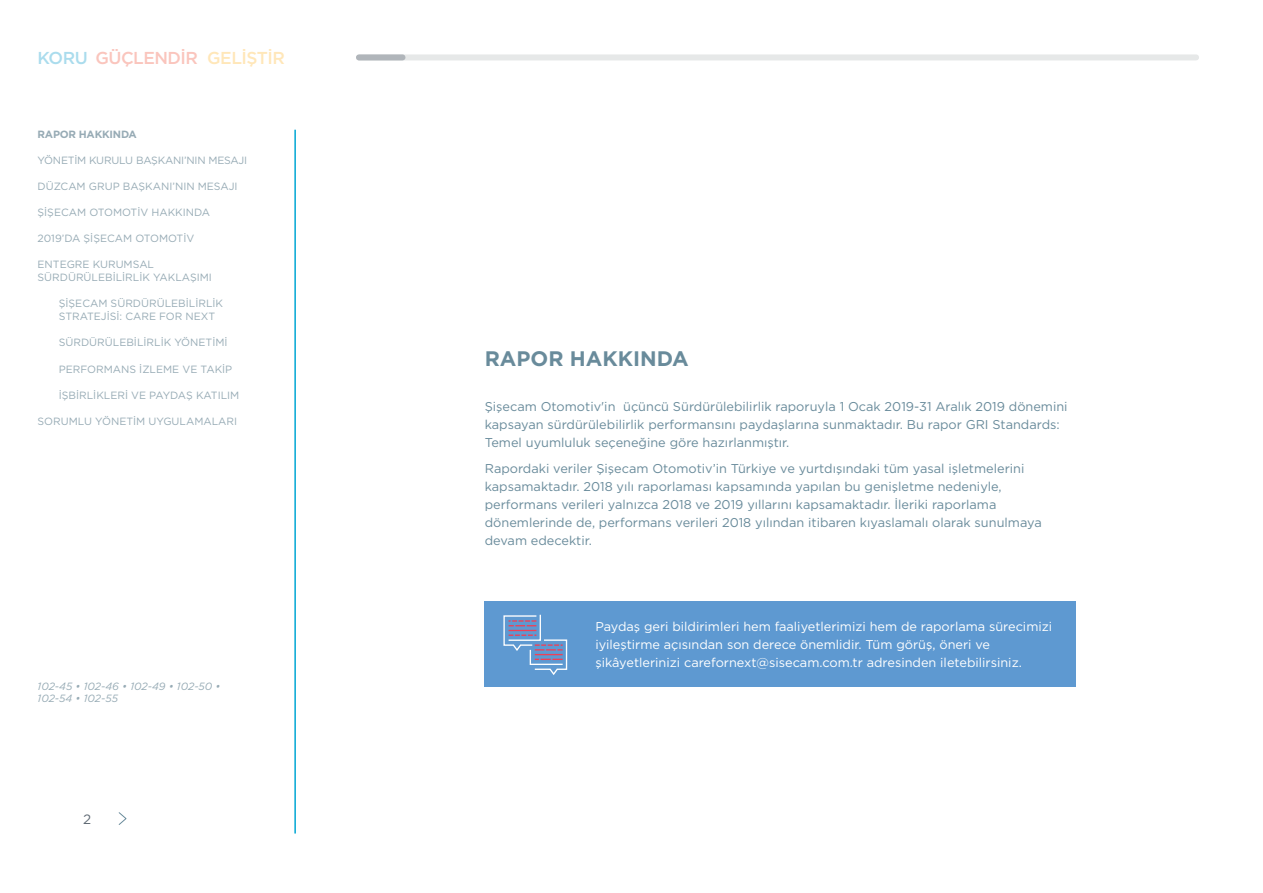
<style>
.page{position:relative;width:1263px;height:893px;background:#fff}
.page>*{position:absolute;margin:0;border:0;box-sizing:border-box;transform-origin:0 0}
.t1{font:700 21px "Gotham";color:#698b9b}
.t2{font:500 17.25px "Gotham";letter-spacing:-.03em;color:#fac5bd}
.t3{font:13.5px "Gotham";color:#5e6973}
.t4{font:12.75px/18px "Gotham";color:#698b9b}
.t5{font:12.75px/18px "Gotham";color:#fff}
.t6{font:10.5px/13.5px "Gotham";color:#97abb5}
.t7{font:italic 10.5px/12.6px "Gotham";color:#97abb5}
.t8{font:10.5px "Gotham";letter-spacing:-.02em;color:#97abb5}
.t9{font:700 10.5px "Gotham";letter-spacing:-.02em;color:#97abb5}
.s1{color:#aadced}
.s2{color:#ffe7b9}
</style>
<div class="page">
<svg style="left:118px;top:812px;width:9px;height:13px"></svg>
<div style="left:485px;top:602px;width:591px;height:85px;background:#5e99d1"></div>
<svg style="left:503px;top:614px;width:65px;height:61px"></svg>
<hr style="left:294px;top:130px;width:2px;height:703px;background:#00a6d3">
<div style="left:359px;top:54px;width:837px;height:6px;background:#e6e8e8"></div>
<div style="left:359px;top:54px;width:43px;height:6px;background:#b0b5ba"></div>
<h2 class="t2" style="left:38px;top:47px;width:249px"><span class="s1">KORU</span> GÜÇLENDİR <span class="s2">GELİŞTİR</span></h2>
<p class="t9" style="left:38px;top:127px;width:101px">RAPOR HAKKINDA</p>
<p class="t8" style="left:38px;top:154px;width:211px">YÖNETI M KURULU BAŞKANI’NIN MESAJI</p>
<p class="t6" style="left:38px;top:179px;width:202px">DÜZCAM GRUP BAŞKANI’NIN MESAJI</p>
<p class="t6" style="left:38px;top:205px;width:174px">ŞİŞECAM OTOMOTİV HAKKINDA</p>
<p class="t6" style="left:38px;top:231px;width:158px">2019’DA ŞİŞECAM OTOMOTİV</p>
<p class="t6" style="left:38px;top:257px;width:176px">ENTEGRE KURUMSAL<br>SÜRDÜRÜLEBİLİRLİK YAKLAŞIMI</p>
<p class="t6" style="left:59px;top:296px;width:166px">ŞIŞECAM SÜRDÜRÜLEBI LI RLI K<br>STRATEJISI : CARE FOR NEXT</p>
<p class="t6" style="left:59px;top:336px;width:170px">SÜRDÜRÜLEBILIRLIK YÖNETIMI</p>
<p class="t6" style="left:59px;top:362px;width:175px">PERFORMANS İZLEME VE TAKIP</p>
<p class="t6" style="left:59px;top:388px;width:182px">İŞBI RLI KLERI VE PAYDAŞ KATILIM</p>
<p class="t6" style="left:38px;top:414px;width:201px">SORUMLU YÖNETİM UYGULAMALARI</p>
<p class="t7" style="left:38px;top:679px;width:185px">102-45 • 102-46 • 102-49 • 102-50 •<br>102-54 • 102-55</p>
<p class="t3" style="left:83px;top:811px;width:10px">2</p>
<h1 class="t1" style="left:485px;top:345px;width:205px">RAPOR HAKKINDA</h1>
<p class="t4" style="left:485px;top:397px;width:584px">Şişecam Otomotiv'in üçüncü Sürdürülebilirlik raporuyla 1 Ocak 2019-31 Aralık 2019 dönemini kapsayan sürdürülebilirlik performansını paydaşlarına sunmaktadır. Bu rapor GRI Standards:<br>Temel uyumluluk seçeneğine göre hazırlanmıştır.</p>
<p class="t4" style="left:485px;top:460px;width:558px">Rapordaki veriler Şişecam Otomotiv’in Türkiye ve yurtdışındaki tüm yasal işletmelerini kapsamaktadır. 2018 yılı raporlaması kapsamında yapılan bu genişletme nedeniyle, performans verileri yalnızca 2018 ve 2019 yıllarını kapsamaktadır. İleriki raporlama dönemlerinde de, performans verileri 2018 yılından itibaren kıyaslamalı olarak sunulmaya devam edecektir.</p>
<p class="t5" style="left:595px;top:617px;width:458px">Paydaş geri bildirimleri hem faaliyetlerimizi hem de raporlama sürecimizi iyileştirme açısından son derece önemlidir. Tüm görüş, öneri ve şikâyetlerinizi carefornext@sisecam.com.tr adresinden iletebilirsiniz.</p>
</div>
